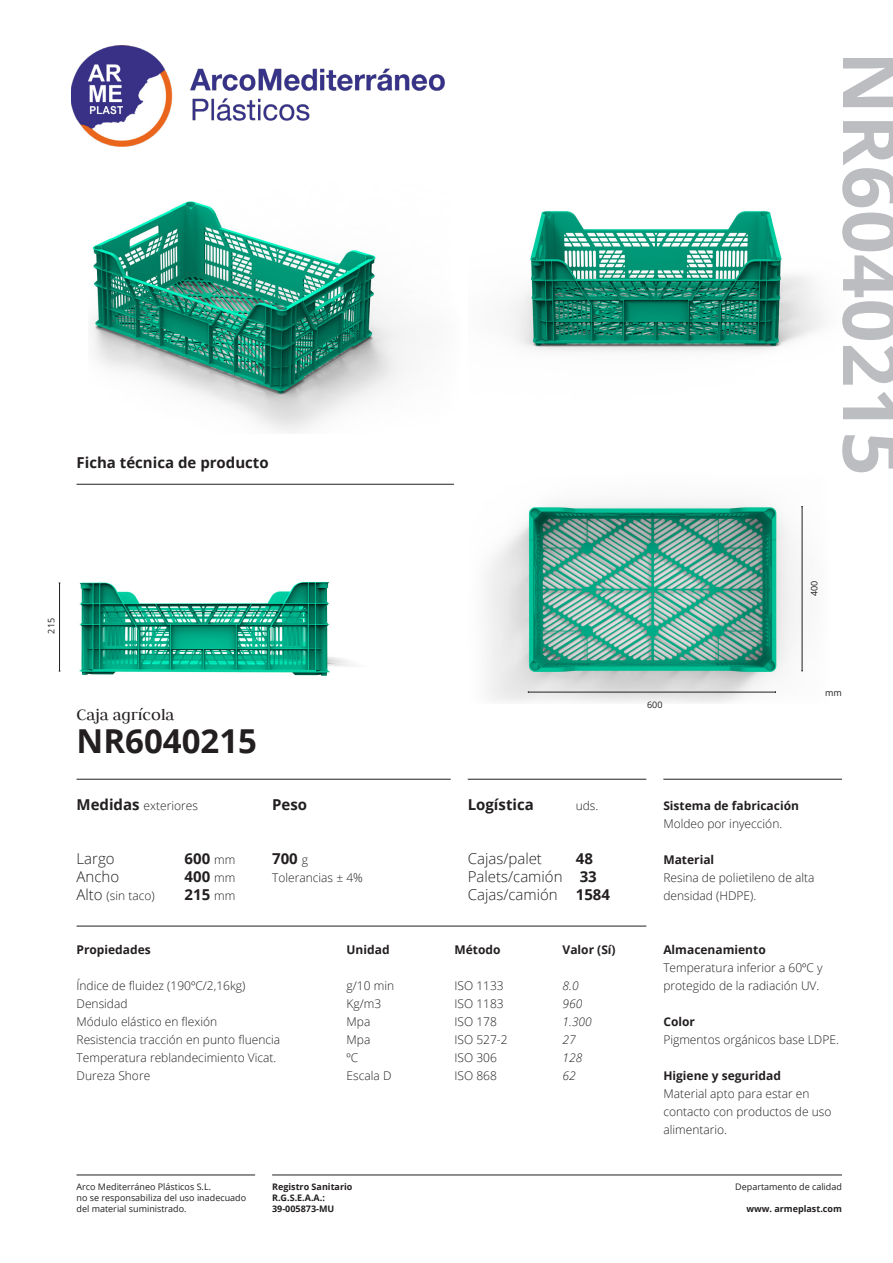
<style>
.page{position:relative;width:893px;height:1263px;background:#fff}
.page>*{position:absolute;margin:0;border:0;box-sizing:border-box;transform-origin:0 0}
.t1{font:700 77.7px "Open Sans";color:#bcbdc0}
.t2{font:700 33px "Open Sans";color:#231f20}
.t3{font:18px "Judson";color:#231f20}
.t4{font:700 15px "Open Sans";color:#231f20}
.t5{font:300 15px "Open Sans";color:#231f20}
.t6{font:300 12px/18px "Open Sans";color:#231f20}
.t7{font:700 12px "Open Sans";color:#231f20}
.t8{font:italic 300 12px "Open Sans";color:#231f20}
.t9{font:9px/10.8px "Open Sans";color:#231f20}
.t10{font:700 9px "Open Sans";color:#231f20}
.s1{font-weight:700;font-size:15px}
.s2{font-weight:300;font-size:12px}
.s3{font-size:15px}
.s4{font-weight:700}
</style>
<div class="page">
<img style="left:506px;top:211px;width:318px;height:141px">
<img style="left:486px;top:501px;width:316px;height:202px">
<img style="left:58px;top:581px;width:294px;height:95px">
<hr style="left:77px;top:926px;width:569px;height:1px;background:#231f20">
<hr style="left:272px;top:1174px;width:570px;height:1px;background:#231f20">
<hr style="left:77px;top:779px;width:374px;height:1px;background:#231f20">
<hr style="left:468px;top:779px;width:178px;height:1px;background:#231f20">
<hr style="left:77px;top:484px;width:377px;height:1px;background:#231f20">
<hr style="left:663px;top:779px;width:179px;height:1px;background:#231f20">
<hr style="left:77px;top:1174px;width:178px;height:1px;background:#231f20">
<img style="left:91px;top:201px;width:316px;height:231px">
<img style="left:71px;top:46px;width:374px;height:100px">
<hr style="left:59px;top:583px;width:1px;height:88px;background:#231f20">
<hr style="left:528px;top:692px;width:247px;height:1px;background:#231f20">
<hr style="left:802px;top:507px;width:1px;height:164px;background:#231f20">
<p class="t4" style="left:77px;top:452px;width:194px">Ficha técnica de producto</p>
<p class="t1" style="left:926px;top:51px;width:426px;rotate:90deg">NR6040215</p>
<p class="t9" style="left:46px;top:634px;width:17px;rotate:-90deg">215</p>
<p class="t3" style="left:77px;top:704px;width:99px">Caja agrícola</p>
<p class="t2" style="left:77px;top:718px;width:182px">NR6040215</p>
<p class="t6" style="left:77px;top:796px;width:123px"><span class="s1">Medidas</span> exteriores</p>
<p class="t5" style="left:77px;top:848px;width:40px">Largo</p>
<p class="t4" style="left:185px;top:848px;width:52px">600 <span class="s2">mm</span></p>
<p class="t5" style="left:77px;top:866px;width:44px">Ancho</p>
<p class="t4" style="left:185px;top:866px;width:52px">400 <span class="s2">mm</span></p>
<p class="t6" style="left:77px;top:886px;width:80px"><span class="s3">Alto</span> (sin taco)</p>
<p class="t4" style="left:185px;top:884px;width:52px">215 <span class="s2">mm</span></p>
<p class="t4" style="left:272px;top:794px;width:37px">Peso</p>
<p class="t4" style="left:272px;top:848px;width:37px">700 <span class="s2">g</span></p>
<p class="t6" style="left:272px;top:868px;width:92px">Tolerancias ± 4%</p>
<p class="t4" style="left:468px;top:794px;width:68px">Logística</p>
<p class="t6" style="left:576px;top:796px;width:24px">uds.</p>
<p class="t5" style="left:468px;top:848px;width:76px">Cajas/palet</p>
<p class="t4" style="left:576px;top:848px;width:19px">48</p>
<p class="t5" style="left:468px;top:866px;width:131px">Palets/camión <span class="s4">33</span></p>
<p class="t5" style="left:468px;top:884px;width:144px">Cajas/camión <span class="s4">1584</span></p>
<p class="t7" style="left:77px;top:941px;width:76px">Propiedades</p>
<p class="t7" style="left:347px;top:941px;width:45px">Unidad</p>
<p class="t7" style="left:455px;top:941px;width:48px">Método</p>
<p class="t7" style="left:563px;top:941px;width:55px">Valor (Sí)</p>
<p class="t6" style="left:77px;top:976px;width:170px">Índice de fluidez (190ºC/2,16kg)</p>
<p class="t6" style="left:347px;top:976px;width:49px">g/10 min</p>
<p class="t6" style="left:455px;top:976px;width:51px">ISO 1133</p>
<p class="t8" style="left:563px;top:977px;width:18px">8.0</p>
<p class="t6" style="left:77px;top:994px;width:53px">Densidad</p>
<p class="t6" style="left:347px;top:994px;width:36px">Kg/m3</p>
<p class="t6" style="left:455px;top:994px;width:51px">ISO 1183</p>
<p class="t8" style="left:563px;top:995px;width:21px">960</p>
<p class="t6" style="left:77px;top:1012px;width:142px">Módulo elástico en flexión</p>
<p class="t6" style="left:347px;top:1012px;width:25px">Mpa</p>
<p class="t6" style="left:455px;top:1012px;width:44px">ISO 178</p>
<p class="t8" style="left:563px;top:1013px;width:31px">1.300</p>
<p class="t6" style="left:77px;top:1030px;width:205px">Resistencia tracción en punto fluencia</p>
<p class="t6" style="left:347px;top:1030px;width:25px">Mpa</p>
<p class="t6" style="left:455px;top:1030px;width:55px">ISO 527-2</p>
<p class="t8" style="left:563px;top:1031px;width:15px">27</p>
<p class="t6" style="left:77px;top:1048px;width:201px">Temperatura reblandecimiento Vicat.</p>
<p class="t6" style="left:347px;top:1048px;width:13px">ºC</p>
<p class="t6" style="left:455px;top:1048px;width:44px">ISO 306</p>
<p class="t8" style="left:563px;top:1049px;width:21px">128</p>
<p class="t6" style="left:77px;top:1066px;width:75px">Dureza Shore</p>
<p class="t6" style="left:347px;top:1066px;width:46px">Escala D</p>
<p class="t6" style="left:455px;top:1066px;width:44px">ISO 868</p>
<p class="t8" style="left:563px;top:1067px;width:15px">62</p>
<p class="t9" style="left:77px;top:1181px;width:136px">Arco Mediterráneo Plásticos S.L.</p>
<p class="t9" style="left:77px;top:1192px;width:171px">no se responsabiliza del uso inadecuado del material suministrado.</p>
<p class="t10" style="left:272px;top:1181px;width:82px">Registro Sanitario</p>
<p class="t10" style="left:272px;top:1191px;width:54px">R.G.S.E.A.A.:</p>
<p class="t10" style="left:272px;top:1202px;width:64px">39-005873-MU</p>
<p class="t9" style="left:809px;top:596px;width:17px;rotate:-90deg">400</p>
<p class="t9" style="left:647px;top:699px;width:17px">600</p>
<p class="t9" style="left:825px;top:687px;width:18px">mm</p>
<p class="t7" style="left:663px;top:797px;width:137px">Sistema de fabricación</p>
<p class="t6" style="left:663px;top:814px;width:120px">Moldeo por inyección.</p>
<p class="t7" style="left:663px;top:851px;width:52px">Material</p>
<p class="t6" style="left:663px;top:868px;width:153px">Resina de polietileno de alta densidad (HDPE).</p>
<p class="t7" style="left:663px;top:941px;width:104px">Almacenamiento</p>
<p class="t6" style="left:663px;top:958px;width:161px">Temperatura inferior a 60ºC y protegido de la radiación UV.</p>
<p class="t7" style="left:663px;top:1013px;width:33px">Color</p>
<p class="t6" style="left:663px;top:1030px;width:177px">Pigmentos orgánicos base LDPE.</p>
<p class="t7" style="left:663px;top:1067px;width:119px">Higiene y seguridad</p>
<p class="t6" style="left:663px;top:1084px;width:170px">Material apto para estar en contacto con productos de uso alimentario.</p>
<p class="t9" style="left:735px;top:1181px;width:108px">Departamento de calidad</p>
<p class="t10" style="left:746px;top:1202px;width:97px">www. armeplast.com</p>
</div>
